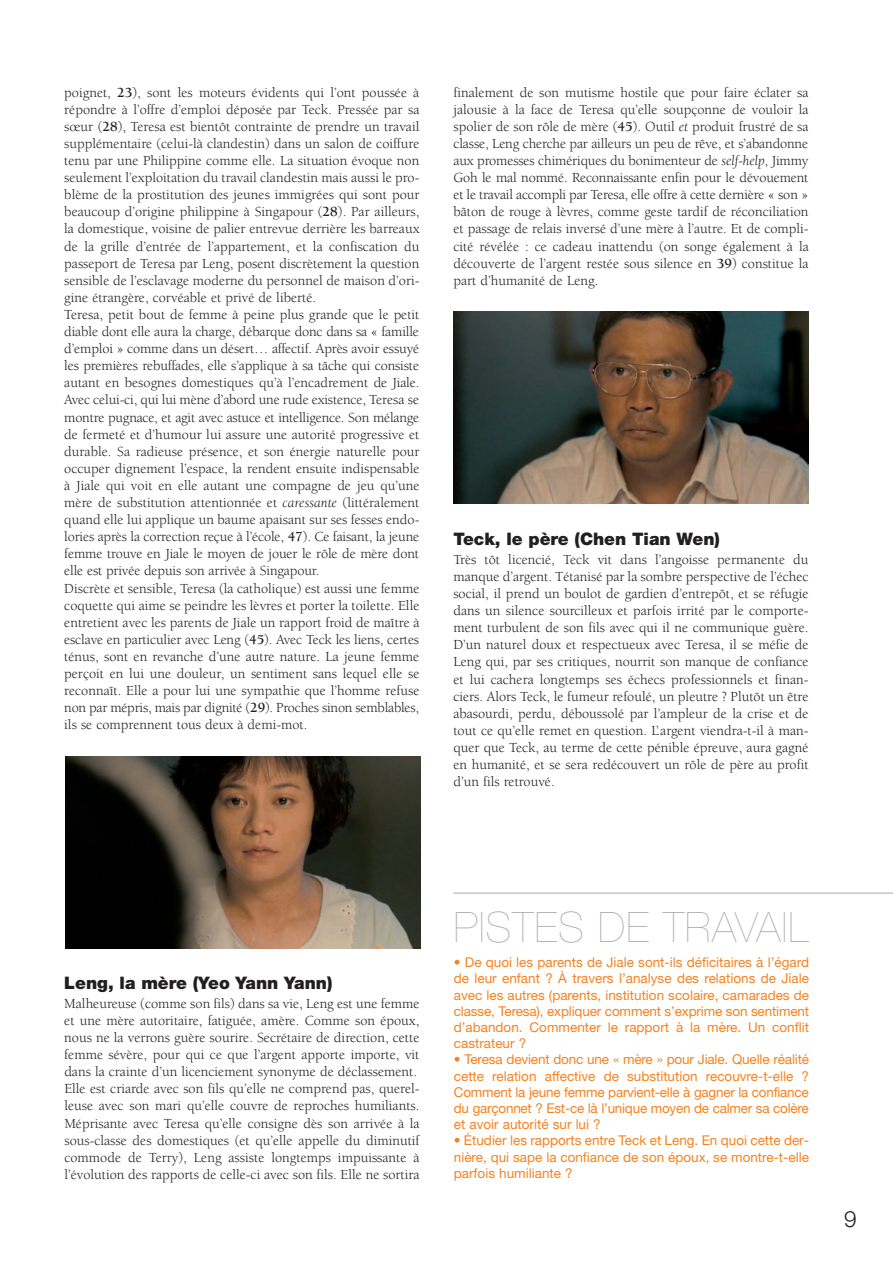
<style>
.page{position:relative;width:893px;height:1263px;background:#fff}
.page>*{position:absolute;margin:0;border:0;box-sizing:border-box;transform-origin:0 0}
.t1{font:200 42px "Helvetica Neue";letter-spacing:.03em;color:#a8a9ad}
.t2{font:300 22.5px "Helvetica Neue";color:#231f20}
.t3{font:900 17.25px "Helvetica Neue";color:#231f20}
.t4{font:14.25px/17.1px "Berkeley";color:#231f20}
.t5{font:13.5px/16.2px "Helvetica Neue";color:#f58220;text-align:justify}
.s1{font-weight:700}
.s2{font-style:italic}
</style>
<div class="page">
<hr style="left:453px;top:893px;width:440px;height:1px;background:#a8a9ad">
<img style="left:65px;top:757px;width:355px;height:192px">
<img style="left:453px;top:312px;width:355px;height:192px">
<p class="t4" style="left:64px;top:85px;width:357px">poignet, <span class="s1">23</span>), sont les moteurs évidents qui l’ont poussée à répondre à l’offre d’emploi déposée par Teck. Pressée par sa sœur (<span class="s1">28</span>), Teresa est bientôt contrainte de prendre un travail supplémentaire (celui-là clandestin) dans un salon de coiffure tenu par une Philippine comme elle. La situation évoque non seulement l’exploitation du travail clandestin mais aussi le pro&shy;blème de la prostitution des jeunes immigrées qui sont pour beaucoup d’origine philippine à Singapour (<span class="s1">28</span>). Par ailleurs, la domestique, voisine de palier entrevue derrière les barreaux de la grille d’entrée de l’appartement, et la confiscation du passeport de Teresa par Leng, posent discrètement la question sensible de l’esclavage moderne du personnel de maison d’ori&shy;gine étrangère, corvéable et privé de liberté.<br>Teresa, petit bout de femme à peine plus grande que le petit diable dont elle aura la charge, débarque donc dans sa « famille d’emploi » comme dans un désert… affectif. Après avoir essuyé les premières rebuffades, elle s’applique à sa tâche qui consiste autant en besognes domestiques qu’à l’encadrement de Jiale.<br>Avec celui-ci, qui lui mène d’abord une rude existence, Teresa se montre pugnace, et agit avec astuce et intelligence. Son mélange de fermeté et d’humour lui assure une autorité progressive et durable. Sa radieuse présence, et son énergie naturelle pour occuper dignement l’espace, la rendent ensuite indispensable à Jiale qui voit en elle autant une compagne de jeu qu’une mère de substitution attentionnée et <span class="s2">caressante</span> (littéralement quand elle lui applique un baume apaisant sur ses fesses endo&shy;lories après la correction reçue à l’école, <span class="s1">47</span>). Ce faisant, la jeune femme trouve en Jiale le moyen de jouer le rôle de mère dont elle est privée depuis son arrivée à Singapour.<br>Discrète et sensible, Teresa (la catholique) est aussi une femme coquette qui aime se peindre les lèvres et porter la toilette. Elle entretient avec les parents de Jiale un rapport froid de maître à esclave en particulier avec Leng (<span class="s1">45</span>). Avec Teck les liens, certes ténus, sont en revanche d’une autre nature. La jeune femme perçoit en lui une douleur, un sentiment sans lequel elle se reconnaît. Elle a pour lui une sympathie que l’homme refuse non par mépris, mais par dignité (<span class="s1">29</span>). Proches sinon semblables, ils se comprennent tous deux à demi-mot.</p>
<p class="t4" style="left:453px;top:85px;width:357px;text-align:justify">finalement de son mutisme hostile que pour faire éclater sa jalousie à la face de Teresa qu’elle soupçonne de vouloir la spolier de son rôle de mère (<span class="s1">45</span>). Outil <span class="s2">et</span> produit frustré de sa classe, Leng cherche par ailleurs un peu de rêve, et s’abandonne aux promesses chimériques du bonimenteur de <span class="s2">self-help</span>, Jimmy Goh le mal nommé. Reconnaissante enfin pour le dévou ement et le travail accompli par Teresa, elle offre à cette dernière « son » bâton de rouge à lèvres, comme geste tardif de réconciliation et passage de relais inversé d’une mère à l’autre. Et de compli&shy;cité révélée : ce cadeau inattendu (on songe également à la découverte de l’argent restée sous silence en <span class="s1">39</span>) constitue la part d’humanité de Leng.</p>
<p class="t3" style="left:453px;top:533px;width:268px">Teck, le père (Chen Tian Wen)</p>
<p class="t4" style="left:453px;top:552px;width:357px;text-align:justify">Très tôt licencié, Teck vit dans l’angoisse permanente du manque d’argent. Tétanisé par la sombre perspective de l’échec social, il prend un boulot de gardien d’entrepôt, et se réfugie dans un silence sourcilleux et parfois irrité par le comporte&shy;ment turbulent de son fils avec qui il ne communique guère.<br>D’un naturel doux et respectueux avec Teresa, il se méfie de Leng qui, par ses critiques, nourrit son manque de confiance et lui cachera longtemps ses échecs professionnels et finan&shy;ciers. Alors Teck, le fumeur refoulé, un pleutre ? Plutôt un être abasourdi, perdu, déboussolé par l’ampleur de la crise et de tout ce qu’elle remet en question. L’argent viendra-t-il à man&shy;quer que Teck, au terme de cette pénible épreuve, aura gagné en humanité, et se sera redécouvert un rôle de père au profit d’un fils retrouvé.</p>
<p class="t3" style="left:64px;top:977px;width:270px">Leng, la mère (Yeo Yann Yann)</p>
<p class="t4" style="left:64px;top:996px;width:357px">Malheureuse (comme son fils) dans sa vie, Leng est une femme et une mère autoritaire, fatiguée, amère. Comme son époux, nous ne la verrons guère sourire. Secrétaire de direction, cette femme sévère, pour qui ce que l’argent apporte importe, vit dans la crainte d’un licenciement synonyme de déclassement.<br>Elle est criarde avec son fils qu’elle ne comprend pas, querel&shy;leuse avec son mari qu’elle couvre de reproches humiliants.<br>Méprisante avec Teresa qu’elle consigne dès son arrivée à la sous-classe des domestiques (et qu’elle appelle du diminutif commode de Terry), Leng assiste longtemps impuissante à l’évolution des rapports de celle-ci avec son fils. Elle ne sortira</p>
<h1 class="t1" style="left:454px;top:912px;width:356px">PISTES DE TRAVAIL</h1>
<p class="t5" style="left:454px;top:956px;width:357px">• De quoi les parents de Jiale sont-ils déficitaires à l’égard de leur enfant ? À travers l’analyse des relations de Jiale avec les autres (parents, institution scolaire, camarades de classe, Teresa), expliquer comment s’exprime son sentiment d’abandon. Commenter le rapport à la mère. Un conflit castrateur ?</p>
<p class="t5" style="left:454px;top:1053px;width:357px">• Teresa devient donc une « mère » pour Jiale. Quelle réalité cette relation affective de substitution recouvre-t-elle ?<br>Comment la jeune femme parvient-elle à gagner la confiance du garçonnet ? Est-ce là l’unique moyen de calmer sa colère et avoir autorité sur lui ?</p>
<p class="t5" style="left:454px;top:1134px;width:357px">• Étudier les rapports entre Teck et Leng. En quoi cette der&shy;nière, qui sape la confiance de son époux, se montre-t-elle parfois humiliante ?</p>
<h2 class="t2" style="left:844px;top:1211px;width:14px">9</h2>
</div>
